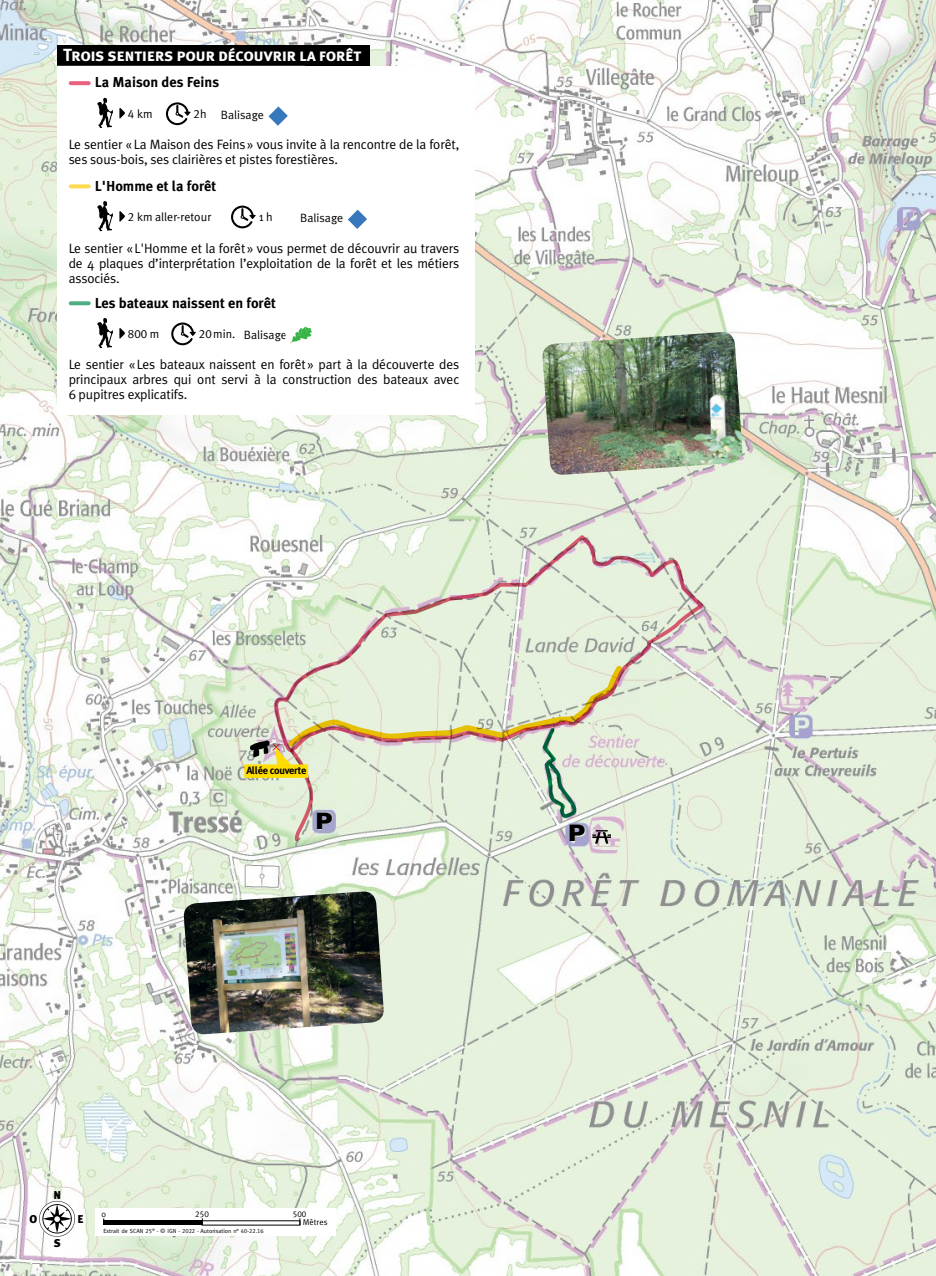
<style>
.page{position:relative;width:936px;height:1276px;background:#fff}
.page>*{position:absolute;margin:0;border:0;box-sizing:border-box;transform-origin:0 0}
.t1{font:700 21.75px "Futura";color:#000;scale:1.2 1}
.t2{font:17.55px "Meta Plus Bold Caps";letter-spacing:-.03em;color:#fff}
.t3{font:700 14.4px "Meta Plus";color:#000}
.t4{font:13.5px/15px "Meta Plus Normal";letter-spacing:-.01em;color:#000;text-align:justify}
.t5{font:12px "Meta Plus Normal";color:#000}
.t6{font:12px "Meta Plus Normal Caps";color:#000}
.t7{font:900 11.4px "Meta Plus";color:#000}
.t8{font:700 10.5px "Meta Plus";letter-spacing:-.03em;color:#000}
.t9{font:8.4px "Meta Plus Normal";color:#000}
.t10{font:8.4px "Meta Plus Normal Caps";color:#000}
.t11{font:6px "Meta";color:#000}
.s1{font-family:"Meta Plus Normal Caps"}
.s2{font-family:"Meta Plus Normal"}
</style>
<div class="page">
<img style="left:0;top:0;width:935px;height:1276px">
<svg style="left:39px;top:1200px;width:36px;height:37px"></svg>
<svg style="left:39px;top:1201px;width:36px;height:35px"></svg>
<div style="left:95px;top:1208px;width:240px;height:28px;background:#fff"></div>
<div style="left:103px;top:1220px;width:99px;height:5px;background:#000"></div>
<svg style="left:272px;top:532px;width:434px;height:221px;background:#e0e6d5"></svg>
<div style="left:57px;top:45px;width:313px;height:21px;background:#000"></div>
<div style="left:57px;top:66px;width:417px;height:349px;background:#fff"></div>
<svg style="left:71px;top:81px;width:18px;height:4px"></svg>
<svg style="left:71px;top:184px;width:18px;height:4px"></svg>
<svg style="left:97px;top:98px;width:16px;height:30px"></svg>
<svg style="left:97px;top:201px;width:16px;height:30px"></svg>
<svg style="left:119px;top:108px;width:6px;height:11px"></svg>
<svg style="left:166px;top:102px;width:24px;height:23px"></svg>
<svg style="left:268px;top:106px;width:20px;height:20px"></svg>
<svg style="left:119px;top:211px;width:6px;height:11px"></svg>
<svg style="left:231px;top:206px;width:25px;height:22px"></svg>
<svg style="left:348px;top:210px;width:19px;height:19px"></svg>
<svg style="left:71px;top:301px;width:18px;height:4px"></svg>
<svg style="left:97px;top:318px;width:16px;height:30px"></svg>
<svg style="left:119px;top:328px;width:6px;height:11px"></svg>
<svg style="left:171px;top:322px;width:25px;height:23px"></svg>
<svg style="left:290px;top:327px;width:22px;height:17px"></svg>
<img style="left:541px;top:332px;width:202px;height:143px">
<img style="left:183px;top:891px;width:201px;height:144px">
<div style="left:244px;top:764px;width:64px;height:14px;background:#fd0"></div>
<svg style="left:250px;top:661px;width:376px;height:182px;background:#dde1ca"></svg>
<p class="t2" style="left:63px;top:45px;width:300px">Trois sentiers pour découvrir la forêt</p>
<p class="t3" style="left:95px;top:74px;width:126px">La Maison des Feins</p>
<p class="t5" style="left:128px;top:106px;width:26px"><span class="s1">4</span> km</p>
<p class="t5" style="left:193px;top:108px;width:72px"><span class="s1">2</span>h Balisage</p>
<p class="t4" style="left:69px;top:137px;width:392px">Le sentier «La Maison des Feins» vous invite à la rencontre de la forêt, ses sous-bois, ses clairières et pistes forestières.</p>
<p class="t3" style="left:95px;top:177px;width:123px">L'Homme et la forêt</p>
<p class="t5" style="left:128px;top:210px;width:85px"><span class="s1">2</span> km aller-retour</p>
<p class="t5" style="left:259px;top:210px;width:16px">1 h</p>
<p class="t5" style="left:300px;top:211px;width:45px">Balisage</p>
<p class="t4" style="left:69px;top:240px;width:392px">Le sentier «L'Homme et la forêt» vous permet de découvrir au travers de 4 plaques d’interprétation l’exploitation de la forêt et les métiers associés.</p>
<p class="t3" style="left:95px;top:294px;width:182px">Les bateaux naissent en forêt</p>
<p class="t6" style="left:128px;top:327px;width:33px">800 <span class="s2">m</span></p>
<p class="t5" style="left:199px;top:328px;width:90px"><span class="s1">20</span>min. Balisage</p>
<p class="t4" style="left:69px;top:357px;width:392px">Le sentier «Les bateaux naissent en forêt» part à la découverte des principaux arbres qui ont servi à la construction des bateaux avec 6 pupitres explicatifs.</p>
<p class="t8" style="left:246px;top:764px;width:61px">Allée couverte</p>
<h1 class="t1" style="left:315px;top:805px;width:16px">P</h1>
<p class="t7" style="left:53px;top:1188px;width:9px">N</p>
<p class="t7" style="left:30px;top:1212px;width:9px">O</p>
<p class="t7" style="left:77px;top:1212px;width:8px">E</p>
<p class="t7" style="left:54px;top:1236px;width:8px">S</p>
<p class="t9" style="left:102px;top:1209px;width:6px">0</p>
<p class="t10" style="left:195px;top:1209px;width:15px">250</p>
<p class="t10" style="left:293px;top:1209px;width:15px">500</p>
<p class="t11" style="left:103px;top:1228px;width:162px">Extrait de SCAN <span class="s1">25</span><sup>®</sup> - © IGN - <span class="s1">2022</span> - Autorisation n° <span class="s1">40-22.16</span></p>
<p class="t9" style="left:303px;top:1217px;width:26px">Mètres</p>
<h1 class="t1" style="left:568px;top:818px;width:16px">P</h1>
</div>
